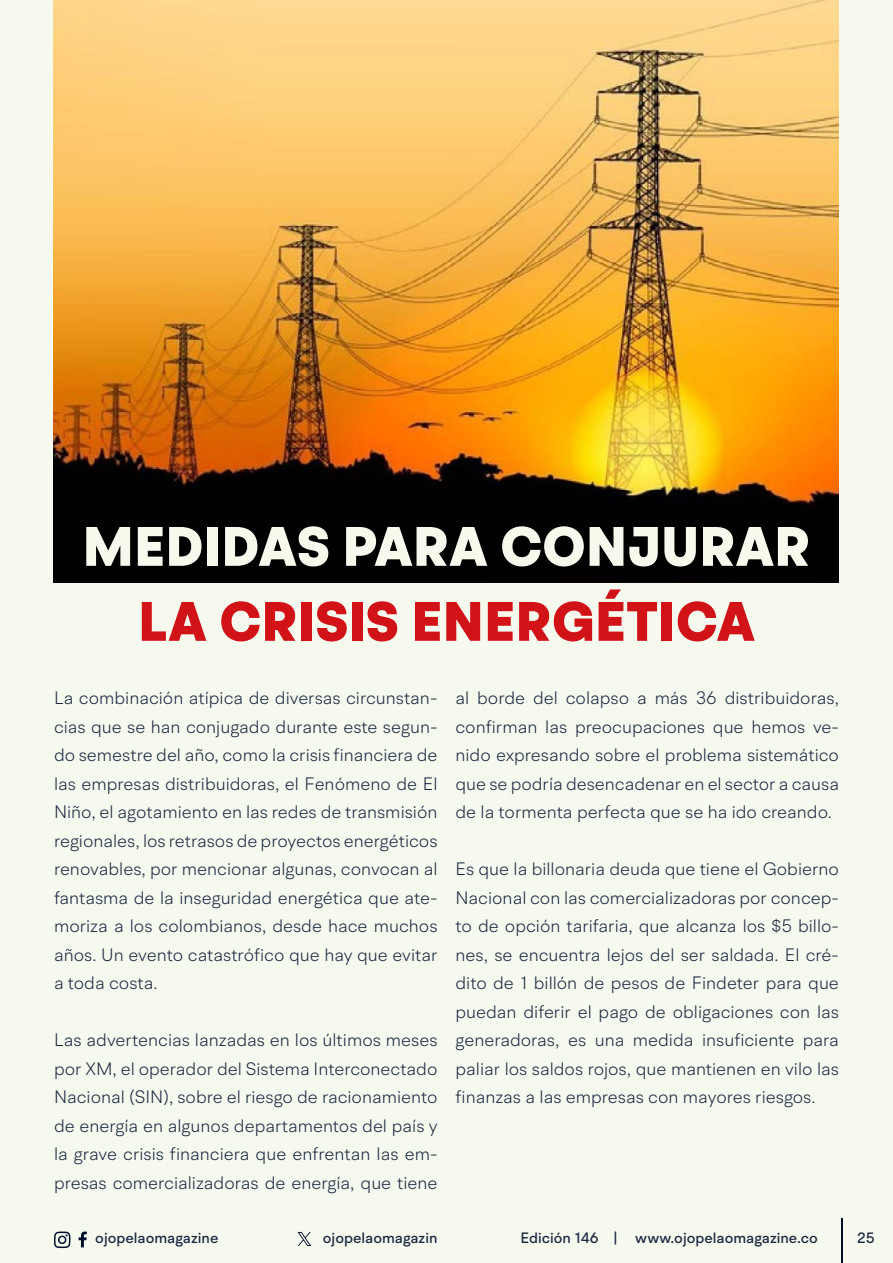
<style>
.page{position:relative;width:893px;height:1263px;background:#f6f9ee}
.page>*{position:absolute;margin:0;border:0;box-sizing:border-box;transform-origin:0 0}
.t1{font:900 55.5px "BR Hendrix";letter-spacing:.005em;color:#f5faed}
.t2{font:900 55.5px "BR Hendrix";letter-spacing:.005em;color:#d11217}
.t3{font:300 18px/28.5px "BR Hendrix";color:#1b2943;text-align:justify}
.t4{font:500 15px "BR Hendrix";color:#1b2943}
</style>
<div class="page">
<svg style="left:79px;top:1231px;width:8px;height:16px"></svg>
<svg style="left:54px;top:1231px;width:17px;height:17px"></svg>
<hr style="left:841px;top:1219px;width:1px;height:44px;background:#000f2b">
<svg style="left:298px;top:1232px;width:13px;height:14px"></svg>
<img style="left:54px;top:0;width:785px;height:583px">
<h1 class="t1" style="left:83px;top:512px;width:729px">MEDIDAS PARA CONJURAR</h1>
<h1 class="t2" style="left:138px;top:587px;width:618px">LA CRISIS ENERGÉTICA</h1>
<p class="t3" style="left:54px;top:684px;width:385px">La combinación atípica de diversas circunstan&shy;cias que se han conjugado durante este segun&shy;do semestre del año, como la crisis financiera de las empresas distribuidoras, el Fenómeno de El Niño, el agotamiento en las redes de transmisión regionales, los retrasos de proyectos energéticos renovables, por mencionar algunas, convocan al fantasma de la inseguridad energética que ate&shy;moriza a los colombianos, desde hace muchos años. Un evento catastrófico que hay que evitar a toda costa.</p>
<p class="t3" style="left:54px;top:1025px;width:385px">Las advertencias lanzadas en los últimos meses por XM, el operador del Sistema Interconectado Nacional (SIN), sobre el riesgo de racionamiento de energía en algunos departamentos del país y la grave crisis financiera que enfrentan las em&shy;presas comercializadoras de energía, que tiene</p>
<p class="t3" style="left:455px;top:683px;width:385px">al borde del colapso a más 36 distribuidoras, confirman las preocupaciones que hemos ve&shy;nido expresando sobre el problema sistemático que se podría desencadenar en el sector a causa de la tormenta perfecta que se ha ido creando.</p>
<p class="t3" style="left:455px;top:854px;width:385px">Es que la billonaria deuda que tiene el Gobierno Nacional con las comercializadoras por concep&shy;to de opción tarifaria, que alcanza los $5 billo&shy;nes, se encuentra lejos del ser saldada. El cré&shy;dito de 1 billón de pesos de Findeter para que puedan diferir el pago de obligaciones con las generadoras, es una medida insuficiente para paliar los saldos rojos, que mantienen en vilo las finanzas a las empresas con mayores riesgos.</p>
<p class="t4" style="left:95px;top:1229px;width:125px">ojopelaomagazine</p>
<p class="t4" style="left:323px;top:1229px;width:116px">ojopelaomagazin</p>
<p class="t4" style="left:521px;top:1229px;width:299px">Edición 146 | www.ojopelaomagazine.co</p>
<p class="t4" style="left:857px;top:1229px;width:19px">25</p>
</div>
